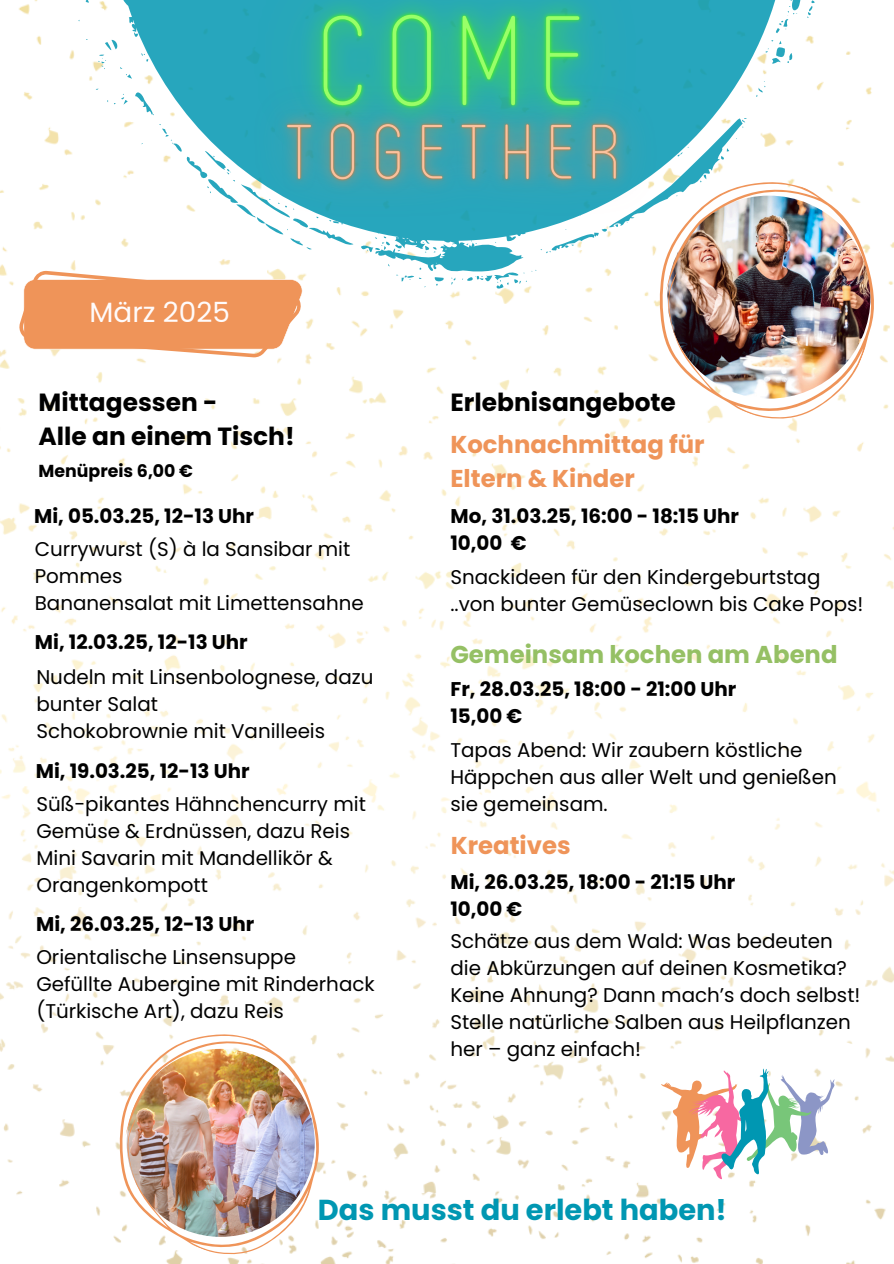
<style>
.page{position:relative;width:894px;height:1264px;background:#fff}
.page>*{position:absolute;margin:0;border:0;box-sizing:border-box;transform-origin:0 0}
.t1{font:700 28.8px "Poppins";color:#0097b2}
.t2{font:27.9px "Poppins";color:#fffbfb}
.t3{font:700 24.9px/33.8px "Poppins";color:#000}
.t4{font:700 24.3px/33.8px "Poppins";color:#ef9459}
.t5{font:700 24.3px "Poppins";color:#95c064}
.t6{font:19.8px/27px "Poppins";color:#000}
.t7{font:700 19.8px/27px "Poppins";color:#000}
.t8{font:700 17.4px "Poppins";color:#000}
</style>
<div class="page">
<img style="left:0;top:0;width:893px;height:1263px">
<svg style="left:83px;top:0;width:6px;height:3px"></svg>
<svg style="left:396px;top:274px;width:30px;height:13px"></svg>
<svg style="left:789px;top:40px;width:4px;height:25px"></svg>
<svg style="left:98px;top:31px;width:10px;height:48px"></svg>
<svg style="left:789px;top:0;width:25px;height:33px"></svg>
<svg style="left:461px;top:274px;width:75px;height:18px"></svg>
<svg style="left:433px;top:277px;width:22px;height:9px"></svg>
<svg style="left:108px;top:0;width:681px;height:274px"></svg>
<img style="left:85px;top:1004px;width:269px;height:259px">
<svg style="left:19px;top:270px;width:285px;height:87px"></svg>
<img style="left:622px;top:150px;width:271px;height:294px">
<svg style="left:661px;top:1068px;width:173px;height:111px"></svg>
<img style="left:190px;top:0;width:552px;height:258px">
<img style="left:207px;top:42px;width:512px;height:229px">
<p class="t2" style="left:90px;top:293px;width:142px">März 2025</p>
<h6 class="t3" style="left:39px;top:385px;width:258px">Mittagessen -<br>Alle an einem Tisch!</h6>
<h6 class="t8" style="left:39px;top:459px;width:156px">Menüpreis 6,00 €</h6>
<h4 class="t7" style="left:34px;top:502px;width:221px">Mi, 05.03.25, 12-13 Uhr</h4>
<h5 class="t6" style="left:35px;top:535px;width:317px">Currywurst (S) à la Sansibar mit<br>Pommes</h5>
<h5 class="t6" style="left:35px;top:589px;width:330px">Bananensalat mit Limettensahne</h5>
<h5 class="t7" style="left:35px;top:629px;width:214px">Mi, 12.03.25, 12-13 Uhr</h5>
<p class="t6" style="left:36px;top:663px;width:338px">Nudeln mit Linsenbolognese, dazu bunter Salat</p>
<h6 class="t6" style="left:36px;top:717px;width:290px">Schokobrownie mit Vanilleeis</h6>
<p class="t7" style="left:36px;top:757px;width:215px">Mi, 19.03.25, 12-13 Uhr</p>
<h6 class="t6" style="left:36px;top:790px;width:331px">Süß-pikantes Hähnchencurry mit<br>Gemüse &amp; Erdnüssen, dazu Reis</h6>
<p class="t6" style="left:36px;top:844px;width:298px">Mini Savarin mit Mandellikör &amp;<br>Orangenkompott</p>
<h6 class="t7" style="left:36px;top:910px;width:219px">Mi, 26.03.25, 12-13 Uhr</h6>
<p class="t6" style="left:36px;top:943px;width:261px">Orientalische Linsensuppe</p>
<p class="t6" style="left:36px;top:970px;width:340px">Gefüllte Aubergine mit Rinderhack (Türkische Art), dazu Reis</p>
<p class="t3" style="left:450px;top:385px;width:227px">Erlebnisangebote</p>
<p class="t4" style="left:450px;top:428px;width:256px">Kochnachmittag für<br>Eltern &amp; Kinder</p>
<h6 class="t7" style="left:450px;top:502px;width:290px">Mo, 31.03.25, 16:00 - 18:15 Uhr<br>10,00 €</h6>
<p class="t6" style="left:450px;top:563px;width:371px">Snackideen für den Kindergeburtstag</p>
<p class="t6" style="left:450px;top:590px;width:414px">..von bunter Gemüseclown bis Cake Pops!</p>
<p class="t5" style="left:450px;top:638px;width:388px">Gemeinsam kochen am Abend</p>
<p class="t7" style="left:450px;top:675px;width:287px">Fr, 28.03.25, 18:00 - 21:00 Uhr<br>15,00 €</p>
<h5 class="t6" style="left:450px;top:737px;width:387px">Tapas Abend: Wir zaubern köstliche<br>Häppchen aus aller Welt und genießen sie gemeinsam.</h5>
<h6 class="t4" style="left:450px;top:828px;width:121px">Kreatives</h6>
<p class="t7" style="left:450px;top:868px;width:286px">Mi, 26.03.25, 18:00 - 21:15 Uhr<br>10,00 €</p>
<p class="t6" style="left:450px;top:927px;width:411px">Schätze aus dem Wald: Was bedeuten die Abkürzungen auf deinen Kosmetika?<br>Keine Ahnung? Dann mach’s doch selbst!<br>Stelle natürliche Salben aus Heilpflanzen her – ganz einfach!</p>
<h5 class="t1" style="left:318px;top:1189px;width:410px">Das musst du erlebt haben!</h5>
</div>
